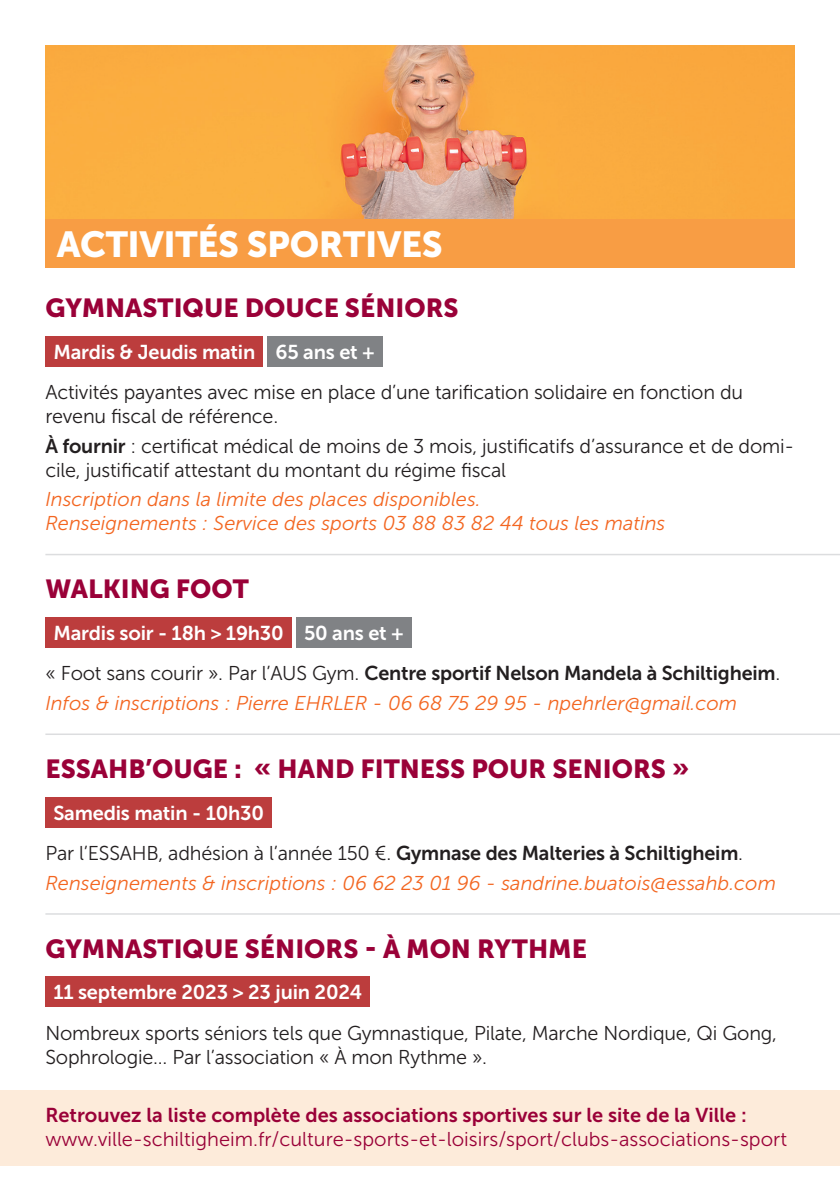
<style>
.page{position:relative;width:840px;height:1191px;background:#fff}
.page>*{position:absolute;margin:0;border:0;box-sizing:border-box;transform-origin:0 0}
.t1{font:36px "Museo Sans 900";letter-spacing:-.01em;color:#fff}
.t2{font:26px "Museo Sans 900";color:#9a0138}
.t3{font:20px/24px "Museo Sans 300";letter-spacing:-.01em;color:#231f20}
.t4{font:italic 20px/24px "Museo Sans 300";color:#f36621}
.t5{font:20px "Museo Sans 700";letter-spacing:-.01em;color:#fff}
.t6{font:20px "Museo Sans 300";color:#9a0138}
.t7{font:20px "Museo Sans 700";letter-spacing:-.01em;color:#231f20}
.t8{font:20px "Museo Sans 700";color:#9a0138}
.s1{font-family:"Museo Sans 700"}
.s2{font-family:"Museo Sans 300"}
.s3{font-style:normal;color:#231f20}
.s4{font-family:"Museo Sans 700";font-style:normal;color:#231f20}
</style>
<div class="page">
<div style="left:0;top:1090px;width:839px;height:75px;background:#fdebda"></div>
<div style="left:45px;top:218px;width:749px;height:50px;background:#f89d44"></div>
<div style="left:45px;top:335px;width:218px;height:31px;background:#bc3d3d"></div>
<div style="left:267px;top:335px;width:115px;height:31px;background:#808285"></div>
<div style="left:45px;top:976px;width:325px;height:31px;background:#bc3d3d"></div>
<div style="left:45px;top:796px;width:227px;height:31px;background:#bc3d3d"></div>
<div style="left:45px;top:617px;width:247px;height:31px;background:#bc3d3d"></div>
<div style="left:296px;top:617px;width:115px;height:31px;background:#808285"></div>
<hr style="left:45px;top:554px;width:794px;height:1px;background:#dcdddf">
<hr style="left:45px;top:733px;width:794px;height:2px;background:#dcdddf">
<hr style="left:45px;top:913px;width:794px;height:1px;background:#dcdddf">
<img style="left:45px;top:45px;width:749px;height:173px">
<h1 class="t1" style="left:57px;top:224px;width:387px">ACTIVITÉS SPORTIVES</h1>
<h2 class="t2" style="left:45px;top:293px;width:414px">GYMNASTIQUE DOUCE SÉNIORS</h2>
<p class="t5" style="left:53px;top:340px;width:323px">Mardis &amp; Jeudis matin 65 ans et +</p>
<p class="t3" style="left:45px;top:380px;width:698px">Activités payantes avec mise en place d’une tarification solidaire en fonction du revenu fiscal de référence.</p>
<p class="t3" style="left:45px;top:434px;width:750px"><span class="s1">À fournir</span> : certificat médical de moins de 3 mois, justificatifs d’assurance et de domi&shy;cile, justificatif attestant du montant du régime fiscal</p>
<p class="t4" style="left:45px;top:487px;width:621px">Inscription dans la limite des places disponibles.<br>Renseignements : Service des sports 03 88 83 82 44 tous les matins</p>
<h2 class="t2" style="left:45px;top:574px;width:205px">WALKING FOOT</h2>
<p class="t5" style="left:53px;top:622px;width:352px">Mardis soir - 18h &gt; 19h30 50 ans et +</p>
<p class="t7" style="left:45px;top:662px;width:736px"><span class="s2">« Foot sans courir ». Par l’AUS Gym.</span> Centre sportif Nelson Mandela à Schiltigheim<span class="s2">.</span></p>
<p class="t4" style="left:45px;top:691px;width:693px">Infos &amp; inscriptions : Pierre EHRLER - 06 68 75 29 95 - npehrler@gmail.com</p>
<h2 class="t2" style="left:45px;top:754px;width:645px">ESSAHB’OUGE : « HAND FITNESS POUR SENIORS »</h2>
<p class="t5" style="left:53px;top:801px;width:212px">Samedis matin - 10h30</p>
<p class="t4" style="left:45px;top:838px;width:731px;line-height:29.6px"><span class="s3">Par l’ESSAHB, adhésion à l’année 150 €.</span> <span class="s4">Gymnase des Malteries à Schiltigheim</span><span class="s3">.<br></span>Renseignements &amp; inscriptions : 06 62 23 01 96 - sandrine.buatois@essahb.com</p>
<h2 class="t2" style="left:45px;top:933px;width:543px">GYMNASTIQUE SÉNIORS - À MON RYTHME</h2>
<p class="t5" style="left:53px;top:981px;width:310px">11 septembre 2023 &gt; 23 juin 2024</p>
<p class="t3" style="left:45px;top:1021px;width:732px">Nombreux sports séniors tels que Gymnastique, Pilate, Marche Nordique, Qi Gong,<br>Sophrologie... Par l’association « À mon Rythme ».</p>
<p class="t8" style="left:45px;top:1103px;width:702px">Retrouvez la liste complète des associations sportives sur le site de la Ville :</p>
<p class="t6" style="left:45px;top:1128px;width:742px">www.ville-schiltigheim.fr/culture-sports-et-loisirs/sport/clubs-associations-sport</p>
</div>
